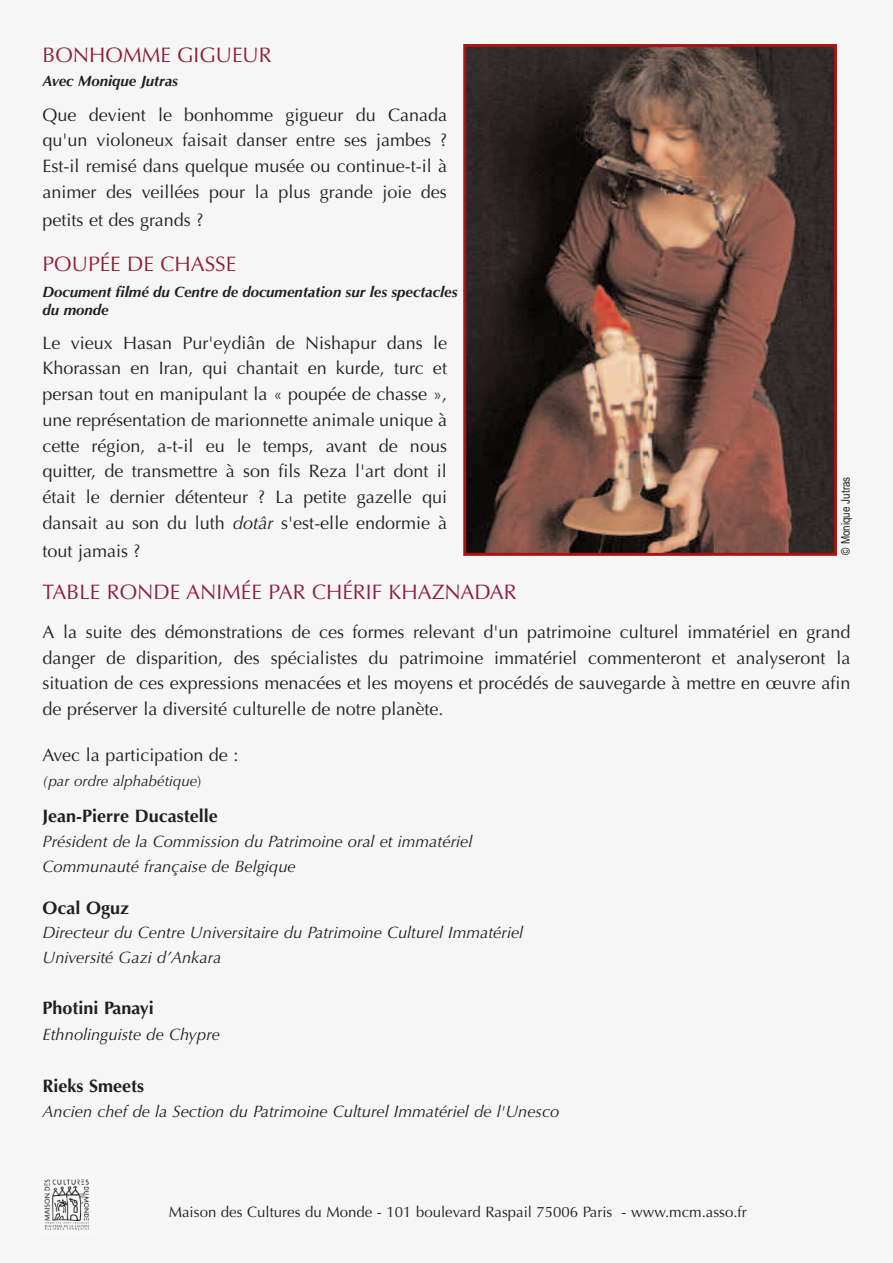
<style>
.page{position:relative;width:893px;height:1263px;background:#f6f6f7}
.page>*{position:absolute;margin:0;border:0;box-sizing:border-box;transform-origin:0 0}
.t1{font:21px "Optima";color:#8f1e38}
.t2{font:18px/25.7px "Optima";color:#231f20;text-align:justify}
.t3{font:700 18px "Optima";color:#231f20}
.t4{font:italic 16.5px/24.9px "Optima";color:#231f20}
.t5{font:italic 700 15px/18.5px "Optima";color:#231f20}
.t6{font:15px "Optima";color:#231f20}
.t7{font:italic 15px "Optima";color:#231f20}
.t8{font:12px "Arial Narrow";color:#231f20}
.s1{font-style:italic}
.s2{font-style:normal}
</style>
<div class="page">
<img style="left:467px;top:48px;width:366px;height:504px">
<div style="left:463px;top:44px;width:374px;height:512px;border:3px solid #a61414"></div>
<img style="left:44px;top:1179px;width:45px;height:51px">
<p class="t1" style="left:43px;top:43px;width:231px">BONHOMME GIGUEUR</p>
<p class="t5" style="left:43px;top:72px;width:137px">Avec Monique Jutras</p>
<p class="t2" style="left:43px;top:102px;width:406px">Que devient le bonhomme gigueur du Canada qu'un violoneux faisait danser entre ses jambes ?<br>Est-il remisé dans quelque musée ou continue-t-il à animer des veillées pour la plus grande joie des</p>
<p class="t2" style="left:43px;top:207px;width:162px">petits et des grands ?</p>
<p class="t1" style="left:43px;top:252px;width:195px">POUPÉE DE CHASSE</p>
<p class="t5" style="left:43px;top:283px;width:416px">Document filmé du Centre de documentation sur les spectacles du monde</p>
<p class="t2" style="left:43px;top:330px;width:406px">Le vieux Hasan Pur'eydiân de Nishapur dans le Khorassan en Iran, qui chantait en kurde, turc et persan tout en manipulant la « poupée de chasse », une représentation de marionnette animale unique à cette région, a-t-il eu le temps, avant de nous quitter, de transmettre à son fils Reza l'art dont il était le dernier détenteur ? La petite gazelle qui dansait au son du luth <span class="s1">dotâr</span> s'est-elle endormie à</p>
<p class="t2" style="left:43px;top:538px;width:100px">tout jamais ?</p>
<p class="t1" style="left:43px;top:579px;width:476px">TABLE RONDE ANIMÉE PAR CHÉRIF KHAZNADAR</p>
<p class="t2" style="left:43px;top:619px;width:810px">A la suite des démonstrations de ces formes relevant d'un patrimoine culturel immatériel en grand danger de disparition, des spécialistes du patrimoine immatériel commenteront et analyseront la situation de ces expressions menacées et les moyens et procédés de sauvegarde à mettre en œuvre afin de préserver la diversité culturelle de notre planète.</p>
<p class="t2" style="left:43px;top:743px;width:197px">Avec la participation de :</p>
<p class="t7" style="left:43px;top:772px;width:160px">(par ordre alphabétique<span class="s2">)</span></p>
<p class="t3" style="left:43px;top:806px;width:177px">Jean-Pierre Ducastelle</p>
<p class="t4" style="left:43px;top:829px;width:431px">Président de la Commission du Patrimoine oral et immatériel<br>Communauté française de Belgique</p>
<p class="t3" style="left:43px;top:897px;width:88px">Ocal Oguz</p>
<p class="t4" style="left:43px;top:920px;width:482px">Directeur du Centre Universitaire du Patrimoine Culturel Immatériel<br>Université Gazi d’Ankara</p>
<p class="t3" style="left:43px;top:998px;width:113px">Photini Panayi</p>
<p class="t4" style="left:43px;top:1022px;width:179px">Ethnolinguiste de Chypre</p>
<p class="t3" style="left:43px;top:1075px;width:103px">Rieks Smeets</p>
<p class="t4" style="left:43px;top:1099px;width:518px">Ancien chef de la Section du Patrimoine Culturel Immatériel de l'Unesco</p>
<p class="t8" style="left:838px;top:555px;width:79px;rotate:-90deg">© Monique Jutras</p>
<p class="t6" style="left:169px;top:1203px;width:579px">Maison des Cultures du Monde - 101 boulevard Raspail 75006 Paris - www.mcm.asso.fr</p>
</div>
